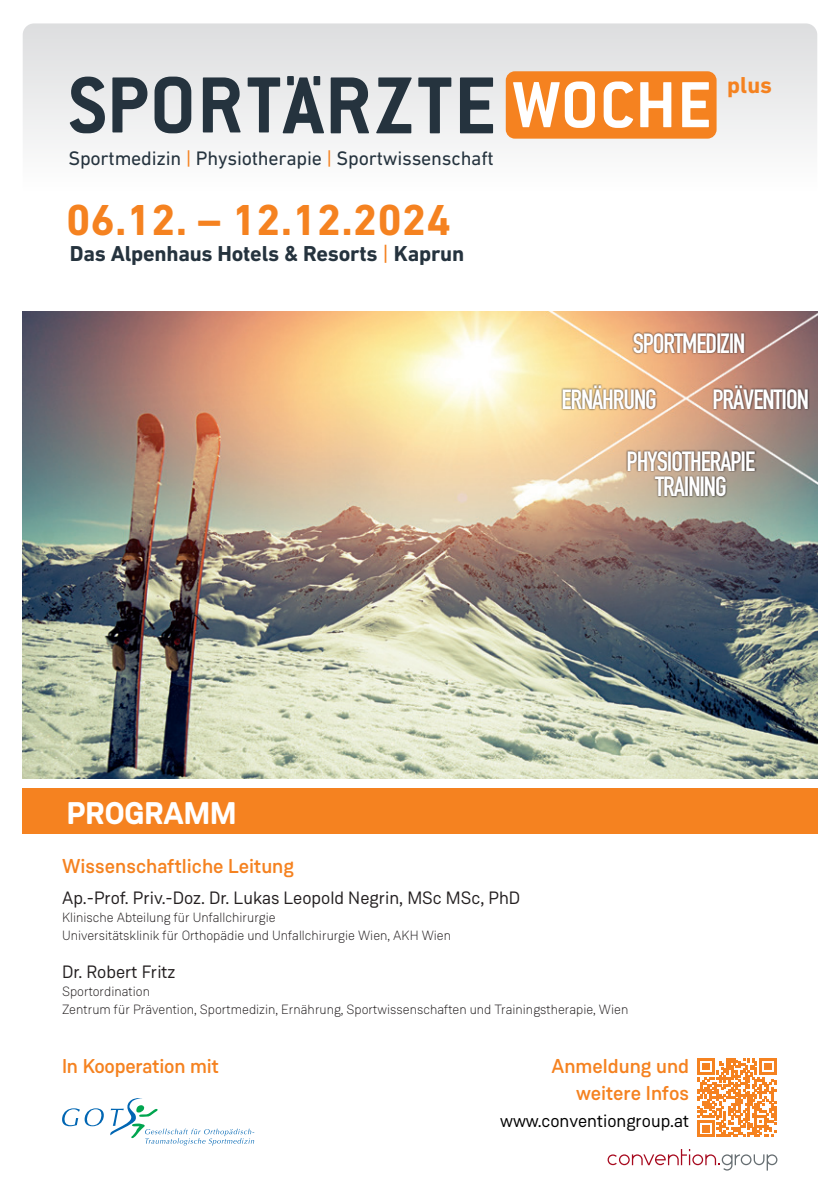
<style>
.page{position:relative;width:840px;height:1191px;background:#fff}
.page>*{position:absolute;margin:0;border:0;box-sizing:border-box;transform-origin:0 0}
.t1{font:700 44.2px "DIN Next LT Pro";color:#f58220}
.t2{font:700 31.2px "Weissenhof Grotesk";color:#fff}
.t3{font:700 27.4px/25.2px "DIN Condensed";letter-spacing:-.04em;color:#fff;text-align:center}
.t4{font:700 23.4px "DIN Next LT Pro";color:#f58220}
.t5{font:700 22px "DIN Next LT Pro";letter-spacing:-.01em;color:#25333e}
.t6{font:500 20px/26.8px "Weissenhof Grotesk";color:#f58220;text-align:right}
.t7{font:19.8px "DIN Next LT Pro";letter-spacing:-.01em;color:#25333e}
.t8{font:17.8px "Weissenhof Grotesk";color:#231f20}
.t9{font:17.8px "Weissenhof Grotesk";color:#000001}
.t10{font:300 13.4px/17.8px "Weissenhof Grotesk";color:#231f20}
.s1{color:#f58220}
.s2{font-weight:400;color:#f58220}
</style>
<div class="page">
<div style="left:22px;top:788px;width:794px;height:46px;background:#f58220"></div>
<div style="left:23px;top:23px;width:793px;height:246px;background:linear-gradient(to bottom,#dfe0e1,#fff);border-radius:11px"></div>
<img style="left:22px;top:311px;width:794px;height:467px">
<svg style="left:607px;top:1149px;width:170px;height:21px"></svg>
<svg style="left:62px;top:1098px;width:192px;height:47px"></svg>
<svg style="left:697px;top:1058px;width:78px;height:79px"></svg>
<div style="left:505px;top:71px;width:211px;height:68px;background:#f58220;border-radius:9px"></div>
<svg style="left:513px;top:81px;width:81px;height:47px"></svg>
<svg style="left:603px;top:81px;width:29px;height:47px"></svg>
<svg style="left:640px;top:82px;width:31px;height:45px"></svg>
<svg style="left:682px;top:82px;width:26px;height:45px"></svg>
<svg style="left:203px;top:77px;width:37px;height:55px;background:#6a737a"></svg>
<svg style="left:112px;top:77px;width:35px;height:55px"></svg>
<svg style="left:154px;top:77px;width:37px;height:56px;background:#727b82"></svg>
<svg style="left:70px;top:77px;width:35px;height:56px;background:#80888e"></svg>
<svg style="left:418px;top:77px;width:33px;height:56px"></svg>
<svg style="left:247px;top:77px;width:77px;height:56px"></svg>
<svg style="left:459px;top:77px;width:34px;height:56px;background:#727b82"></svg>
<svg style="left:376px;top:77px;width:35px;height:56px;background:#868d93"></svg>
<svg style="left:330px;top:77px;width:39px;height:56px;background:#6e777e"></svg>
<div style="left:313px;top:76px;width:7px;height:9px;background:#25333e"></div>
<div style="left:287px;top:76px;width:7px;height:9px;background:#25333e"></div>
<div style="left:625px;top:449px;width:131px;height:49px;background:#231f20;opacity:.85"></div>
<div style="left:560px;top:384px;width:97px;height:27px;background:#231f20;opacity:.85"></div>
<div style="left:631px;top:331px;width:114px;height:24px;background:#231f20;opacity:.85"></div>
<div style="left:711px;top:384px;width:98px;height:27px;background:#231f20;opacity:.85"></div>
<h3 class="t7" style="left:68px;top:147px;width:426px">Sportmedizin <span class="s1">|</span> Physiotherapie <span class="s1">|</span> Sportwissenschaft</h3>
<h1 class="t1" style="left:66px;top:194px;width:386px">06.12. – 12.12.2024</h1>
<h3 class="t5" style="left:70px;top:241px;width:396px">Das Alpenhaus Hotels &amp; Resorts <span class="s2">|</span> Kaprun</h3>
<h3 class="t4" style="left:726px;top:71px;width:46px">plus</h3>
<h3 class="t3" style="left:712px;top:315px;width:98px;line-height:56.4px;text-align:left;text-indent:-80px">SPORTMEDIZIN<br>PRÄVENTION</h3>
<h3 class="t3" style="left:561px;top:387px;width:97px">ERNÄHRUNG</h3>
<h3 class="t3" style="left:626px;top:448px;width:130px">PHYSIOTHERAPIE<br>TRAINING</h3>
<h2 class="t2" style="left:67px;top:793px;width:171px">PROGRAMM</h2>
<h3 class="t6" style="left:62px;top:853px;width:233px">Wissenschaftliche Leitung</h3>
<h3 class="t8" style="left:62px;top:887px;width:459px">Ap.-Prof. Priv.-Doz. Dr. Lukas Leopold Negrin, MSc MSc, PhD</h3>
<p class="t10" style="left:62px;top:908px;width:390px">Klinische Abteilung für Unfallchirurgie<br>Universitätsklinik für Orthopädie und Unfallchirurgie Wien, AKH Wien</p>
<h3 class="t8" style="left:62px;top:961px;width:115px">Dr. Robert Fritz</h3>
<p class="t10" style="left:62px;top:982px;width:567px">Sportordination<br>Zentrum für Prävention, Sportmedizin, Ernährung, Sportwissenschaften und Trainingstherapie, Wien</p>
<h3 class="t6" style="left:62px;top:1053px;width:158px">In Kooperation mit</h3>
<h3 class="t6" style="left:551px;top:1053px;width:139px">Anmeldung und weitere Infos</h3>
<h3 class="t9" style="left:500px;top:1109px;width:190px">www.conventiongroup.at</h3>
</div>
